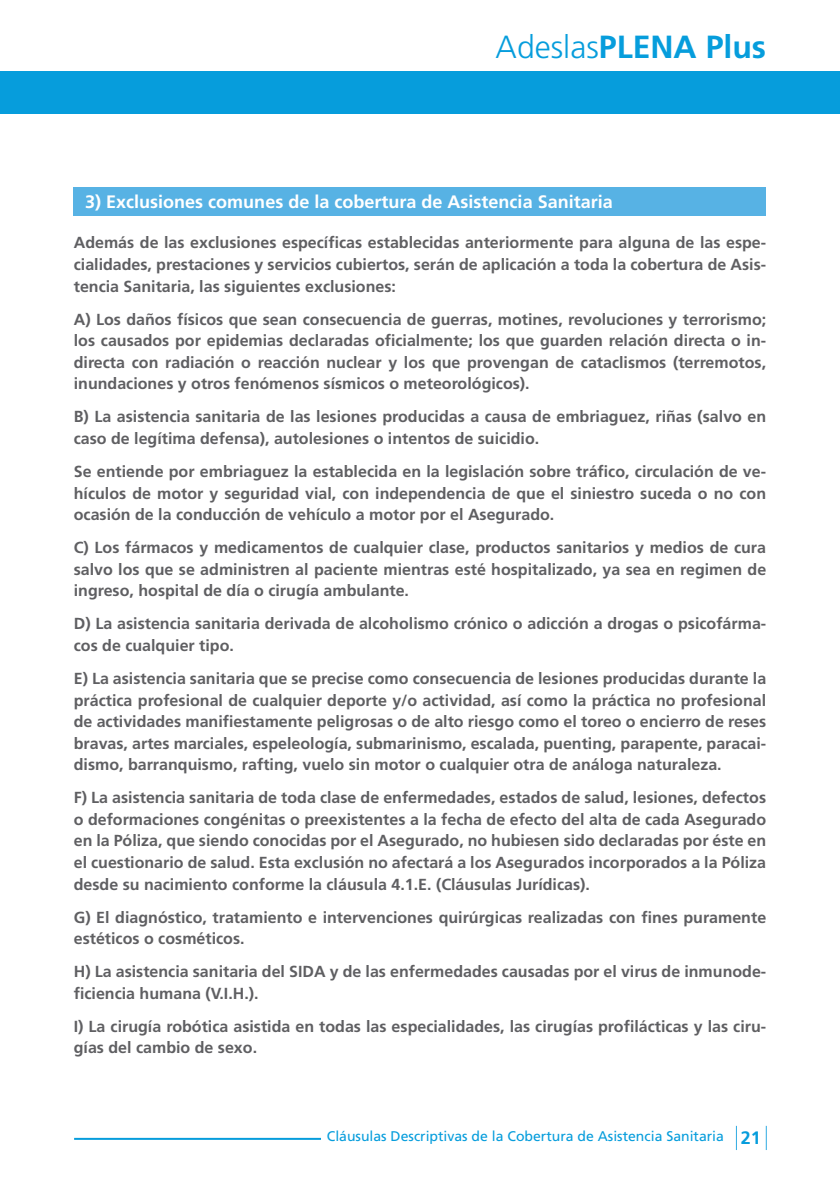
<style>
.page{position:relative;width:840px;height:1191px;background:#fff}
.page>*{position:absolute;margin:0;border:0;box-sizing:border-box;transform-origin:0 0}
.t1{font:700 32px "Frutiger";color:#069ddc}
.t2{font:700 18px "Frutiger";color:#fff}
.t3{font:700 16px/21.6px "Frutiger";color:#5f5f62;text-align:justify}
.t4{font:14px "Frutiger";color:#069ddc}
.s1{font-weight:300}
.s2{font-weight:700;font-size:18px}
</style>
<div class="page">
<div style="left:0;top:71px;width:839px;height:43px;background:#069ddc"></div>
<svg style="left:765px;top:1126px;width:1px;height:24px"></svg>
<svg style="left:735px;top:1126px;width:1px;height:24px"></svg>
<hr style="left:74px;top:1137px;width:247px;height:2px;background:#069ddc">
<div style="left:74px;top:187px;width:691px;height:28px;background:#57b2e4"></div>
<h1 class="t1" style="left:495px;top:28px;width:272px"><span class="s1">Adeslas</span>PLENA Plus</h1>
<p class="t2" style="left:85px;top:191px;width:529px">3) Exclusiones comunes de la cobertura de Asistencia Sanitaria</p>
<p class="t3" style="left:74px;top:232px;width:693px">Además de las exclusiones específicas establecidas anteriormente para alguna de las espe&shy;cialidades, prestaciones y servicios cubiertos, serán de aplicación a toda la cobertura de Asis&shy;tencia Sanitaria, las siguientes exclusiones:</p>
<p class="t3" style="left:74px;top:308px;width:693px">A) Los daños físicos que sean consecuencia de guerras, motines, revoluciones y terrorismo; los causados por epidemias declaradas oficialmente; los que guarden relación directa o in&shy;directa con radiación o reacción nuclear y los que provengan de cataclismos (terremotos, inundaciones y otros fenómenos sísmicos o meteorológicos).</p>
<p class="t3" style="left:74px;top:406px;width:693px">B) La asistencia sanitaria de las lesiones producidas a causa de embriaguez, riñas (salvo en caso de legítima defensa), autolesiones o intentos de suicidio.</p>
<p class="t3" style="left:74px;top:460px;width:693px">Se entiende por embriaguez la establecida en la legislación sobre tráfico, circulación de ve&shy;hículos de motor y seguridad vial, con independencia de que el siniestro suceda o no con ocasión de la conducción de vehículo a motor por el Asegurado.</p>
<p class="t3" style="left:74px;top:536px;width:693px">C) Los fármacos y medicamentos de cualquier clase, productos sanitarios y medios de cura salvo los que se administren al paciente mientras esté hospitalizado, ya sea en regimen de ingreso, hospital de día o cirugía ambulante.</p>
<p class="t3" style="left:74px;top:613px;width:693px">D) La asistencia sanitaria derivada de alcoholismo crónico o adicción a drogas o psicofárma&shy;cos de cualquier tipo.</p>
<p class="t3" style="left:74px;top:667px;width:693px">E) La asistencia sanitaria que se precise como consecuencia de lesiones producidas durante la práctica profesional de cualquier deporte y/o actividad, así como la práctica no profesional de actividades manifiestamente peligrosas o de alto riesgo como el toreo o encierro de reses bravas, artes marciales, espeleología, submarinismo, escalada, puenting, parapente, paracai&shy;dismo, barranquismo, rafting, vuelo sin motor o cualquier otra de análoga naturaleza.</p>
<p class="t3" style="left:74px;top:786px;width:693px">F) La asistencia sanitaria de toda clase de enfermedades, estados de salud, lesiones, defectos o deformaciones congénitas o preexistentes a la fecha de efecto del alta de cada Asegurado en la Póliza, que siendo conocidas por el Asegurado, no hubiesen sido declaradas por éste en el cuestionario de salud. Esta exclusión no afectará a los Asegurados incorporados a la Póliza desde su nacimiento conforme la cláusula 4.1.E. (Cláusulas Jurídicas).</p>
<p class="t3" style="left:74px;top:906px;width:693px">G) El diagnóstico, tratamiento e intervenciones quirúrgicas realizadas con fines puramente estéticos o cosméticos.</p>
<p class="t3" style="left:74px;top:960px;width:693px">H) La asistencia sanitaria del SIDA y de las enfermedades causadas por el virus de inmunode&shy;ficiencia humana (V.I.H.).</p>
<p class="t3" style="left:74px;top:1015px;width:693px">I) La cirugía robótica asistida en todas las especialidades, las cirugías profilácticas y las ciru&shy;gías del cambio de sexo.</p>
<p class="t4" style="left:326px;top:1127px;width:435px">Cláusulas Descriptivas de la Cobertura de Asistencia Sanitaria <span class="s2">21</span></p>
</div>
